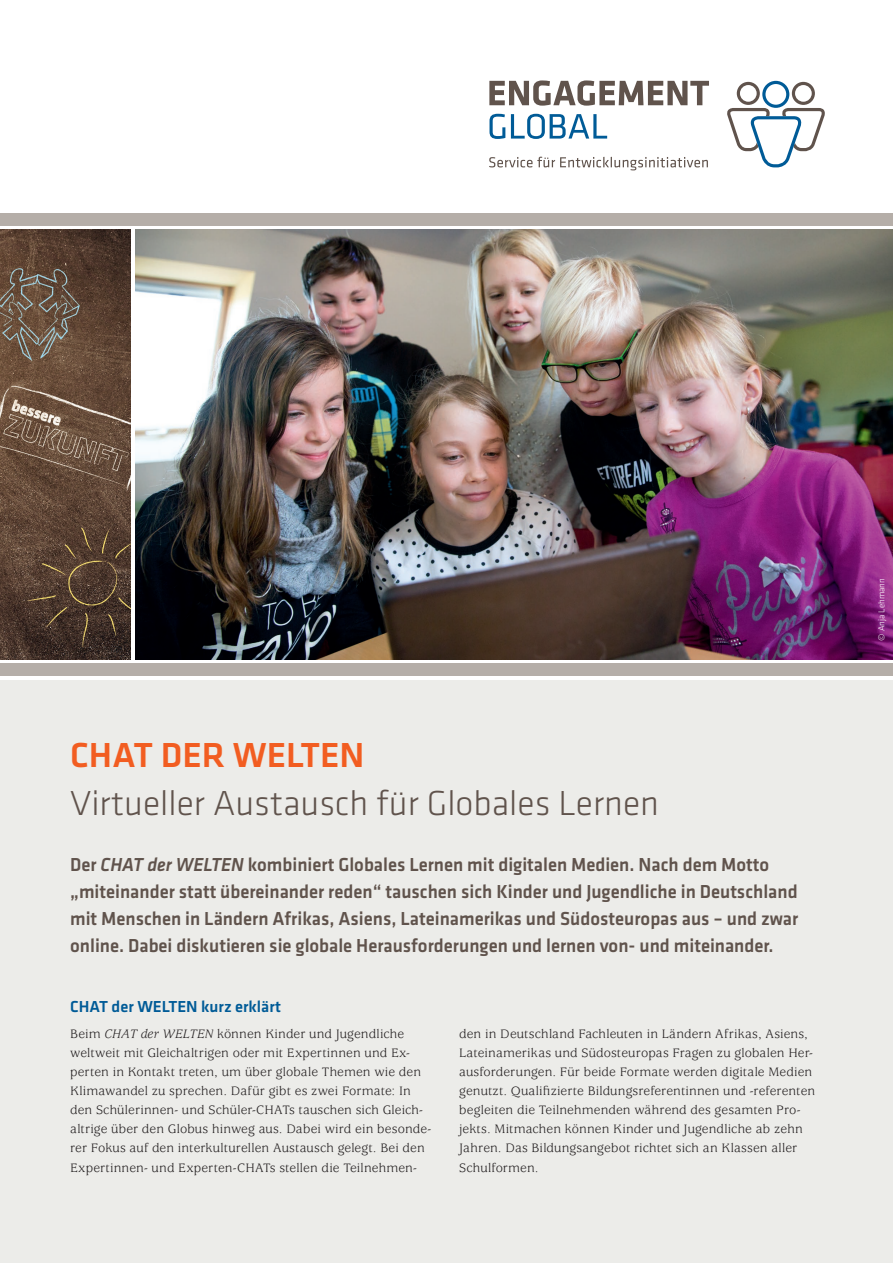
<style>
.page{position:relative;width:893px;height:1263px;background:#fff}
.page>*{position:absolute;margin:0;border:0;box-sizing:border-box;transform-origin:0 0}
.t1{font:300 36px "Klavika Basic";color:#60534c}
.t2{font:500 36px "Klavika Basic";color:#f25d21}
.t3{font:500 19.5px/27px "Klavika Basic";color:#60534c;scale:.96 1}
.t4{font:500 16.5px "Klavika Basic";color:#005b97}
.t5{font:13.5px/19.2px "Usherwood Std";letter-spacing:.005em;color:#231f20}
.t6{font:300 9px "Klavika Basic";color:#fff}
.s1{font-style:italic}
</style>
<div class="page">
<div style="left:0;top:680px;width:893px;height:583px;background:#ecece9"></div>
<div style="left:0;top:663px;width:893px;height:13px;background:#b5aea8"></div>
<svg style="left:727px;top:81px;width:98px;height:86px"></svg>
<svg style="left:489px;top:80px;width:220px;height:26px"></svg>
<svg style="left:489px;top:114px;width:16px;height:25px"></svg>
<svg style="left:511px;top:114px;width:96px;height:25px"></svg>
<svg style="left:489px;top:157px;width:219px;height:13px"></svg>
<img style="left:0;top:230px;width:131px;height:429px">
<img style="left:135px;top:230px;width:758px;height:429px">
<div style="left:0;top:213px;width:893px;height:12px;background:#b5aea8"></div>
<h1 class="t2" style="left:70px;top:731px;width:296px">CHAT DER WELTEN</h1>
<p class="t1" style="left:70px;top:781px;width:590px">Virtueller Austausch für Globales Lernen</p>
<p class="t3" style="left:70px;top:850px;width:760px">Der <span class="s1">CHAT der WELTEN</span> kombiniert Globales Lernen mit digitalen Medien. Nach dem Motto „miteinander statt übereinander reden“ tauschen sich Kinder und Jugendliche in Deutschland mit Menschen in Ländern Afrikas, Asiens, Lateinamerikas und Südosteuropas aus – und zwar online. Dabei diskutieren sie globale Herausforderungen und lernen von- und miteinander.</p>
<h2 class="t4" style="left:70px;top:996px;width:212px">CHAT der WELTEN kurz erklärt</h2>
<p class="t5" style="left:70px;top:1024px;width:362px">Beim <span class="s1">CHAT der WELTEN</span> können Kinder und Jugendliche weltweit mit Gleichaltrigen oder mit Expertinnen und Ex&shy;perten in Kontakt treten, um über globale Themen wie den Klimawandel zu sprechen. Dafür gibt es zwei Formate: In den Schülerinnen- und Schüler-CHATs tauschen sich Gleich&shy;altrige über den Globus hinweg aus. Dabei wird ein besonde&shy;rer Fokus auf den interkulturellen Austausch gelegt. Bei den Expertinnen- und Experten-CHATs stellen die Teilnehmen-</p>
<p class="t5" style="left:459px;top:1024px;width:357px">den in Deutschland Fachleuten in Ländern Afrikas, Asiens, Lateinamerikas und Südosteuropas Fragen zu globalen Her&shy;ausforderungen. Für beide Formate werden digitale Medien genutzt. Qualifizierte Bildungsreferentinnen und -referenten begleiten die Teilnehmenden während des gesamten Pro&shy;jekts. Mitmachen können Kinder und Jugendliche ab zehn Jahren. Das Bildungsangebot richtet sich an Klassen aller Schulformen.</p>
<p class="t6" style="left:876px;top:641px;width:64px;rotate:-90deg">© Anja Lehmann</p>
</div>
